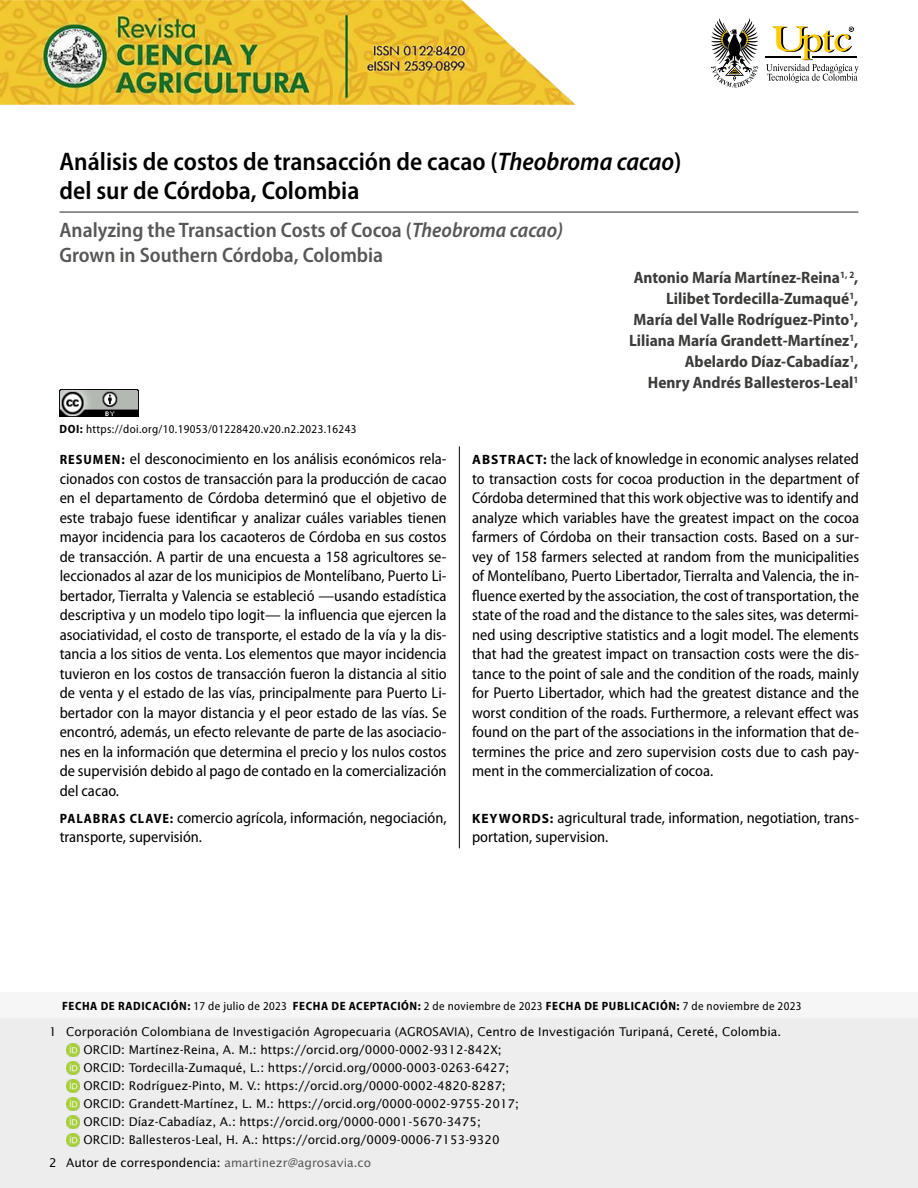
<style>
.page{position:relative;width:918px;height:1188px;background:#fff}
.page>*{position:absolute;margin:0;border:0;box-sizing:border-box;transform-origin:0 0}
.t1{font:600 semi-condensed 25.5px/28.5px "Myriad Pro";color:#000}
.t2{font:600 semi-condensed 21px/25.5px "Myriad Pro";color:#575756}
.t3{font:700 semi-condensed 16.5px/21px "Myriad Pro";color:#3c3c3b;text-align:right}
.t4{font:semi-condensed 15.75px/19.5px "Myriad Pro";color:#000;text-align:justify}
.t5{font:12px/18px "Lucida Sans Std";color:#000}
.t6{font:700 semi-condensed 12px "Myriad Pro";letter-spacing:.05em;color:#000}
.t7{font:semi-condensed 12px "Myriad Pro";letter-spacing:.03em;color:#000}
.s1{font-style:italic}
.s2{font-weight:700}
.s3{font-weight:700;font-size:13.5px}
.s4{font-weight:700;font-stretch:normal;font-size:13.5px}
.s5{font-weight:400}
.s6{color:#575756}
</style>
<div class="page">
<svg style="left:711px;top:18px;width:47px;height:69px"></svg>
<svg style="left:766px;top:26px;width:92px;height:57px"></svg>
<img style="left:0;top:0;width:576px;height:105px">
<hr style="left:60px;top:211px;width:798px;height:2px;background:#706f6f">
<hr style="left:459px;top:446px;width:1px;height:359px;background:#000">
<hr style="left:459px;top:805px;width:1px;height:43px;background:#000">
<img style="left:60px;top:390px;width:78px;height:27px">
<div style="left:1px;top:993px;width:917px;height:26px;background:#f6f6f6"></div>
<div style="left:1px;top:1019px;width:917px;height:169px;background:#ededed"></div>
<img style="left:66px;top:1043px;width:14px;height:14px">
<img style="left:66px;top:1061px;width:14px;height:14px">
<img style="left:66px;top:1079px;width:14px;height:14px">
<img style="left:66px;top:1097px;width:14px;height:14px">
<img style="left:66px;top:1115px;width:14px;height:14px">
<img style="left:66px;top:1133px;width:14px;height:14px">
<h1 class="t1" style="left:60px;top:148px;width:624px">Análisis de costos de transacción de cacao (<span class="s1">Theobroma cacao</span>) del sur de Córdoba, Colombia</h1>
<h2 class="t2" style="left:60px;top:217px;width:505px">Analyzing the Transaction Costs of Cocoa (<span class="s1">Theobroma cacao)<br></span>Grown in Southern Córdoba, Colombia</h2>
<p class="t3" style="left:629px;top:268px;width:231px">Antonio María Martínez-Reina<sup>1,</sup> <sup>2</sup>, Lilibet Tordecilla-Zumaqué<sup>1</sup>, María del Valle Rodríguez-Pinto<sup>1</sup>, Liliana María Grandett-Martínez<sup>1</sup>, Abelardo Díaz-Cabadíaz<sup>1</sup>,<br>Henry Andrés Ballesteros-Leal<sup>1</sup></p>
<p class="t7" style="left:60px;top:423px;width:298px"><span class="s2">DOI:</span> https://doi.org/10.19053/01228420.v20.n2.2023.16243</p>
<p class="t4" style="left:60px;top:450px;width:388px"><span class="s3">RESUMEN:</span> el desconocimiento en los análisis económicos rela&shy;cionados con costos de transacción para la producción de cacao en el departamento de Córdoba determinó que el objetivo de este trabajo fuese identificar y analizar cuáles variables tienen mayor incidencia para los cacaoteros de Córdoba en sus costos de transacción. A partir de una encuesta a 158 agricultores se&shy;leccionados al azar de los municipios de Montelíbano, Puerto Li&shy;bertador, Tierralta y Valencia se estableció —usando estadística descriptiva y un modelo tipo logit— la influencia que ejercen la asociatividad, el costo de transporte, el estado de la vía y la dis&shy;tancia a los sitios de venta. Los elementos que mayor incidencia tuvieron en los costos de transacción fueron la distancia al sitio de venta y el estado de las vías, principalmente para Puerto Li&shy;bertador con la mayor distancia y el peor estado de las vías. Se encontró, además, un efecto relevante de parte de las asociacio&shy;nes en la información que determina el precio y los nulos costos de supervisión debido al pago de contado en la comercialización del cacao.</p>
<p class="t4" style="left:472px;top:450px;width:388px"><span class="s4">ABSTRACT:</span> the lack of knowledge in economic analyses related to transaction costs for cocoa production in the department of Córdoba determined that this work objective was to identify and analyze which variables have the greatest impact on the cocoa farmers of Córdoba on their transaction costs. Based on a sur&shy;vey of 158 farmers selected at random from the municipalities of Montelíbano, Puerto Libertador, Tierralta and Valencia, the in&shy;fluence exerted by the association, the cost of transportation, the state of the road and the distance to the sales sites, was determi&shy;ned using descriptive statistics and a logit model. The elements that had the greatest impact on transaction costs were the dis&shy;tance to the point of sale and the condition of the roads, mainly for Puerto Libertador, which had the greatest distance and the worst condition of the roads. Furthermore, a relevant effect was found on the part of the associations in the information that de&shy;termines the price and zero supervision costs due to cash pay&shy;ment in the commercialization of cocoa.</p>
<p class="t4" style="left:60px;top:808px;width:388px"><span class="s3">PALABRAS CLAVE:</span> comercio agrícola, información, negociación, transporte, supervisión.</p>
<p class="t4" style="left:472px;top:808px;width:388px"><span class="s4">KEYWORDS:</span> agricultural trade, information, negotiation, trans&shy;portation, supervision.</p>
<p class="t6" style="left:62px;top:1000px;width:741px">FECHA DE RADICACIÓN: <span class="s5">17 de julio de 2023</span> FECHA DE ACEPTACIÓN: <span class="s5">2 de noviembre de 2023</span> FECHA DE PUBLICACIÓN: <span class="s5">7 de noviembre de 2023</span></p>
<p class="t5" style="left:84px;top:1023px;width:699px;text-indent:-34px">1 Corporación Colombiana de Investigación Agropecuaria (AGROSAVIA), Centro de Investigación Turipaná, Cereté, Colombia.<br>ORCID: Martínez-Reina, A. M.: https://orcid.org/0000-0002-9312-842X;<br>ORCID: Tordecilla-Zumaqué, L.: https://orcid.org/0000-0003-0263-6427;<br>ORCID: Rodríguez-Pinto, M. V.: https://orcid.org/0000-0002-4820-8287;<br>ORCID: Grandett-Martínez, L. M.: https://orcid.org/0000-0002-9755-2017;<br>ORCID: Díaz-Cabadíaz, A.: https://orcid.org/0000-0001-5670-3475;<br>ORCID: Ballesteros-Leal, H. A.: https://orcid.org/0009-0006-7153-9320</p>
<p class="t5" style="left:49px;top:1154px;width:323px">2 Autor de correspondencia: <span class="s6">amartinezr@agrosavia.co</span></p>
</div>
